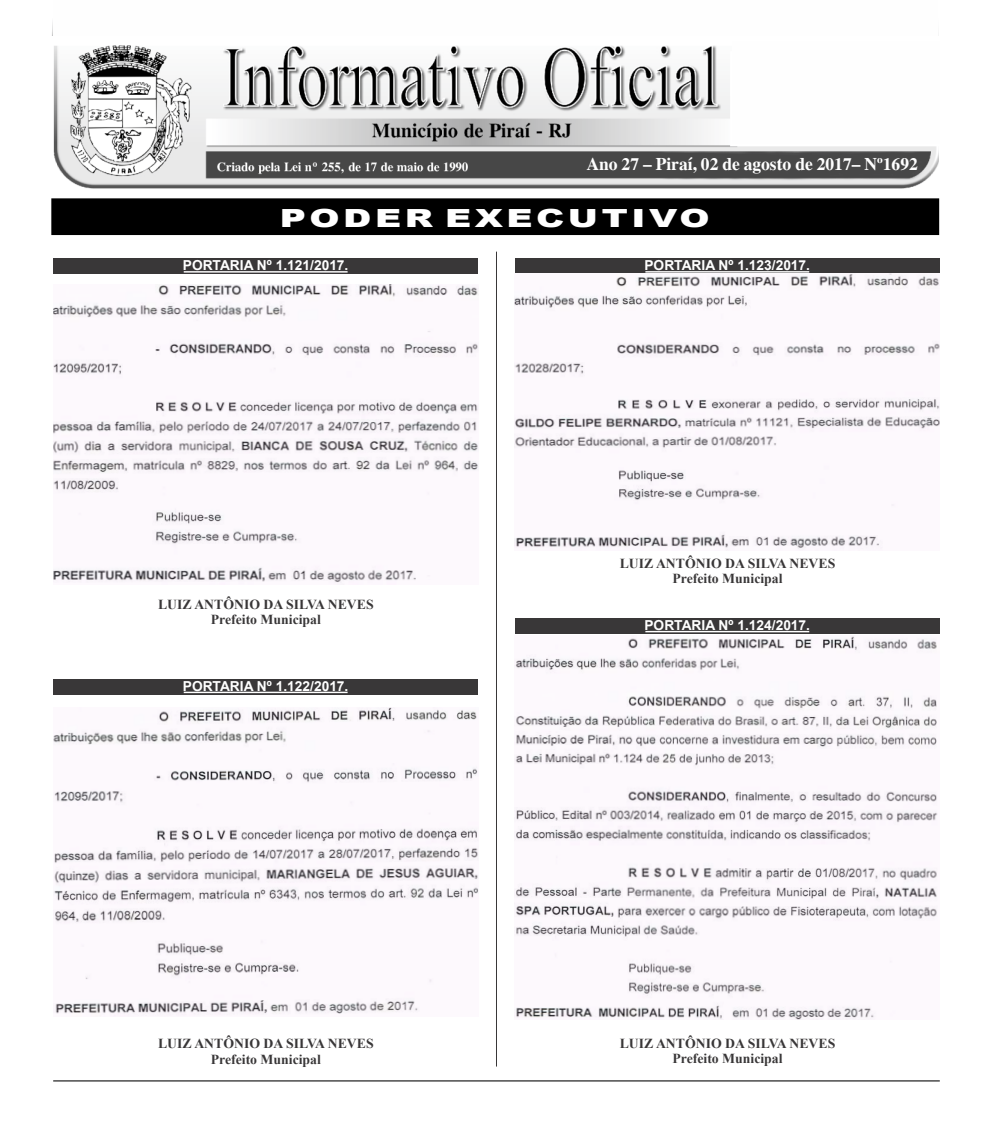
<style>
.page{position:relative;width:993px;height:1127px;background:#fff}
.page>*{position:absolute;margin:0;border:0;box-sizing:border-box;transform-origin:0 0}
.t1{font:900 25px "Arial";letter-spacing:.095em;color:#fff;scale:1.45 1}
.t2{font:700 17.5px "Times New Roman";color:#fff}
.t3{font:700 13.75px/15.2px "Times New Roman";color:#393738;text-align:center}
.t4{font:700 13.75px "Arial";color:#fff}
</style>
<div class="page">
<hr style="left:53px;top:1080px;width:886px;height:1px;background:#000">
<div style="left:53px;top:200px;width:884px;height:34px;background:#000"></div>
<div style="left:51px;top:198px;width:887px;height:37px;border:1px solid #000"></div>
<hr style="left:496px;top:252px;width:1px;height:814px;background:#393738">
<img style="left:53px;top:45px;width:885px;height:144px">
<div style="left:732px;top:41px;width:207px;height:103px;background:#fefefe"></div>
<div style="left:53px;top:258px;width:425px;height:16px;background:#393738"></div>
<hr style="left:184px;top:271px;width:163px;height:2px;background:#fff">
<img style="left:53px;top:285px;width:425px;height:300px">
<img style="left:53px;top:708px;width:425px;height:308px">
<div style="left:53px;top:679px;width:425px;height:15px;background:#393738"></div>
<hr style="left:184px;top:692px;width:163px;height:1px;background:#fff">
<div style="left:514px;top:258px;width:425px;height:16px;background:#393738"></div>
<hr style="left:645px;top:271px;width:164px;height:2px;background:#fff">
<img style="left:514px;top:273px;width:425px;height:277px">
<div style="left:514px;top:618px;width:425px;height:15px;background:#393738"></div>
<hr style="left:645px;top:631px;width:164px;height:1px;background:#fff">
<img style="left:514px;top:636px;width:424px;height:384px">
<p class="t2" style="left:586px;top:158px;width:333px">Ano 27 – Piraí, 02 de agosto de 2017– Nº1692</p>
<h1 class="t1" style="left:280px;top:209px;width:298px">PODER EXECUTIVO</h1>
<p class="t4" style="left:183px;top:260px;width:167px">PORTARIA Nº 1.121/2017.</p>
<p class="t3" style="left:158px;top:598px;width:217px">LUIZ ANTÔNIO DA SILVA NEVES<br>Prefeito Municipal</p>
<p class="t4" style="left:183px;top:681px;width:167px">PORTARIA Nº 1.122/2017.</p>
<p class="t3" style="left:158px;top:1037px;width:217px">LUIZ ANTÔNIO DA SILVA NEVES<br>Prefeito Municipal</p>
<p class="t4" style="left:644px;top:260px;width:167px">PORTARIA Nº 1.123/2017.</p>
<p class="t3" style="left:619px;top:557px;width:217px">LUIZ ANTÔNIO DA SILVA NEVES<br>Prefeito Municipal</p>
<p class="t4" style="left:644px;top:620px;width:167px">PORTARIA Nº 1.124/2017.</p>
<p class="t3" style="left:619px;top:1037px;width:217px">LUIZ ANTÔNIO DA SILVA NEVES<br>Prefeito Municipal</p>
</div>
